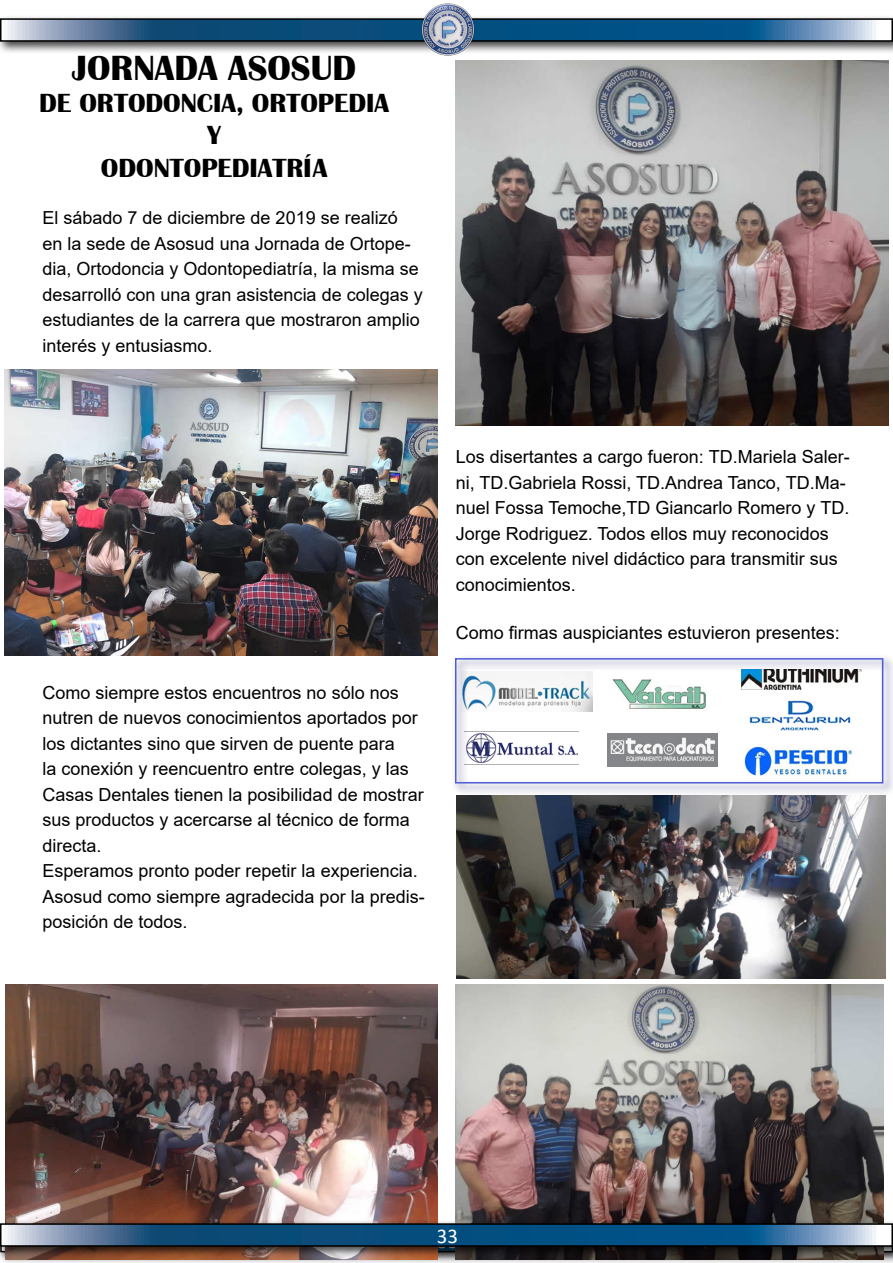
<style>
.page{position:relative;width:893px;height:1263px;background:#fff}
.page>*{position:absolute;margin:0;border:0;box-sizing:border-box;transform-origin:0 0}
.t1{font:700 36px "Britannic";color:#000}
.t2{font:700 27px/32.4px "Britannic";color:#000;text-align:center}
.t3{font:21px "Calibri";color:#fff}
.t4{font:18px/25.5px "Arial";color:#000}
</style>
<div class="page">
<div style="left:0;top:1225px;width:893px;height:38px;background:#e8e8e8"></div>
<div style="left:0;top:15px;width:893px;height:40px;background:#000;opacity:.75"></div>
<svg style="left:3px;top:21px;width:887px;height:18px;background:#2f6994"></svg>
<div style="left:0;top:18px;width:893px;height:24px;border:2px solid #000"></div>
<img style="left:418px;top:4px;width:60px;height:52px">
<img style="left:5px;top:984px;width:432px;height:236px">
<img style="left:455px;top:984px;width:428px;height:236px">
<img style="left:456px;top:61px;width:433px;height:365px">
<img style="left:5px;top:369px;width:432px;height:286px">
<img style="left:457px;top:796px;width:428px;height:183px">
<div style="left:451px;top:654px;width:442px;height:142px;background:#000060;opacity:.75"></div>
<div style="left:455px;top:658px;width:428px;height:126px;border:2px solid #4f5cd6"></div>
<div style="left:0;top:1220px;width:893px;height:40px;background:#000;opacity:.75"></div>
<svg style="left:3px;top:1226px;width:887px;height:18px;background:#2c6792"></svg>
<div style="left:0;top:1223px;width:893px;height:24px;border:2px solid #000"></div>
<p class="t1" style="left:72px;top:47px;width:285px">JORNADA ASOSUD</p>
<p class="t2" style="left:39px;top:87px;width:351px">DE ORTODONCIA, ORTOPEDIA<br>Y<br>ODONTOPEDIATRÍA</p>
<p class="t4" style="left:43px;top:205px;width:382px">El sábado 7 de diciembre de 2019 se realizó<br>en la sede de Asosud una Jornada de Ortope&shy;dia, Ortodoncia y Odontopediatría, la misma se desarrolló con una gran asistencia de colegas y estudiantes de la carrera que mostraron amplio interés y entusiasmo.</p>
<p class="t4" style="left:43px;top:680px;width:383px">Como siempre estos encuentros no sólo nos nutren de nuevos conocimientos aportados por los dictantes sino que sirven de puente para<br>la conexión y reencuentro entre colegas, y las Casas Dentales tienen la posibilidad de mostrar sus productos y acercarse al técnico de forma directa.</p>
<p class="t4" style="left:43px;top:858px;width:384px">Esperamos pronto poder repetir la experiencia.<br>Asosud como siempre agradecida por la predis&shy;posición de todos.</p>
<p class="t4" style="left:456px;top:444px;width:395px">Los disertantes a cargo fueron: TD.Mariela Saler&shy;ni, TD.Gabriela Rossi, TD.Andrea Tanco, TD.Ma&shy;nuel Fossa Temoche,TD Giancarlo Romero y TD.<br>Jorge Rodriguez. Todos ellos muy reconocidos con excelente nivel didáctico para transmitir sus conocimientos.</p>
<p class="t4" style="left:456px;top:620px;width:386px">Como firmas auspiciantes estuvieron presentes:</p>
<p class="t3" style="left:437px;top:1221px;width:23px">33</p>
<p class="t3" style="left:437px;top:1227px;width:23px">33</p>
</div>
